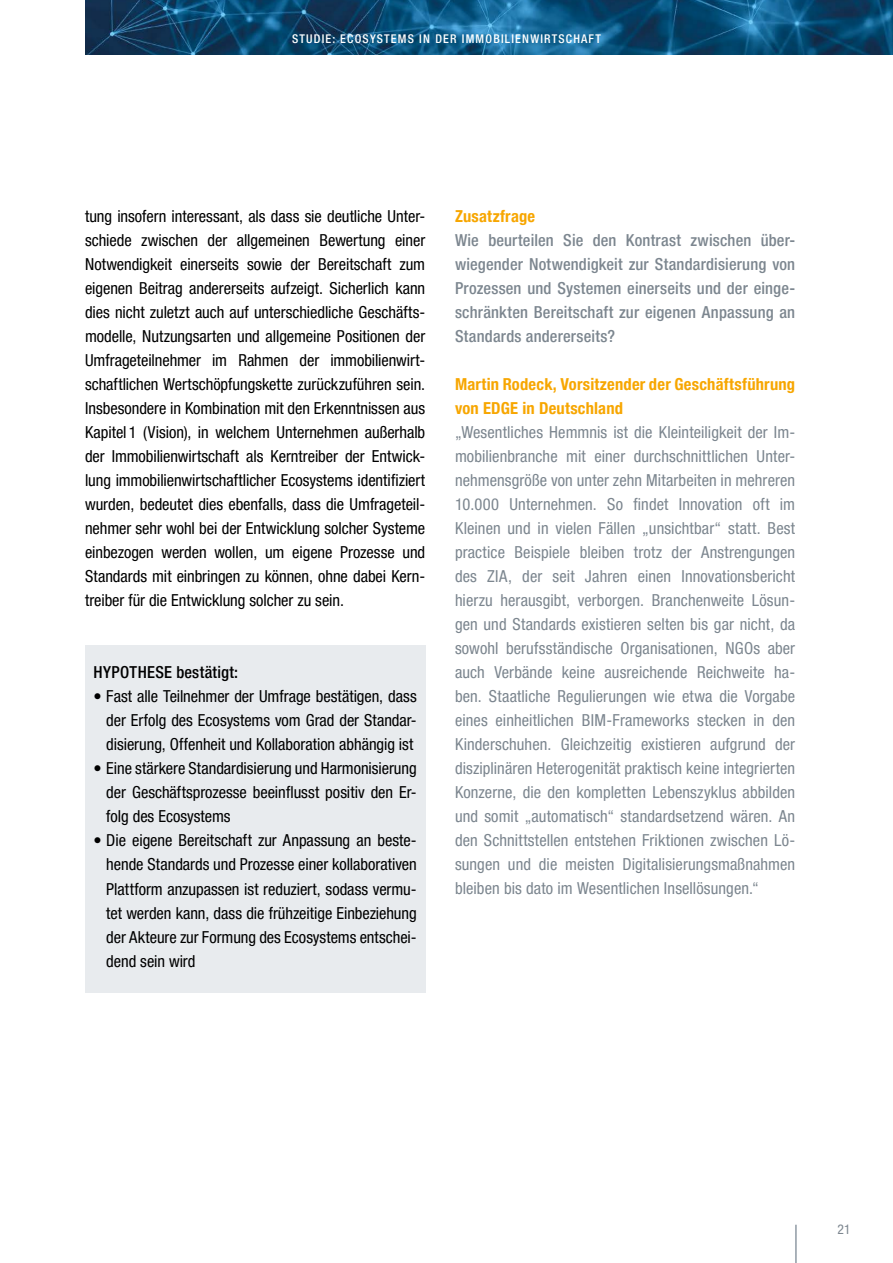
<style>
.page{position:relative;width:893px;height:1263px;background:#fff}
.page>*{position:absolute;margin:0;border:0;box-sizing:border-box;transform-origin:0 0}
.t1{font:condensed 16.5px/24px "Helvetica Neue LT Pro";letter-spacing:-.005em;color:#000;text-align:justify}
.t2{font:condensed 16.5px/24px "Helvetica Neue LT Pro";letter-spacing:.005em;color:#7c868f;text-align:justify}
.t3{font:500 condensed 16.5px/24px "Helvetica Neue LT Pro";letter-spacing:.01em;color:#7c868f;text-align:justify}
.t4{font:700 condensed 16.5px/24px "Helvetica Neue LT Pro";letter-spacing:.015em;color:#f7a600}
.t5{font:500 condensed 16.5px "Helvetica Neue LT Pro";letter-spacing:.015em;color:#000}
.t6{font:condensed 13.5px "Helvetica Neue LT Pro";color:#7c868f}
.t7{font:500 condensed 12px "Helvetica Neue LT Pro";letter-spacing:.1em;color:#fff}
</style>
<div class="page">
<img style="left:85px;top:0;width:808px;height:54px">
<div style="left:85px;top:645px;width:340px;height:348px;background:#e8ebee"></div>
<hr style="left:795px;top:1225px;width:2px;height:38px;background:#8f9aa4">
<p class="t7" style="left:292px;top:31px;width:310px">STUDIE: ECOSYSTEMS IN DER IMMOBILIENWIRTSCHAFT</p>
<p class="t1" style="left:85px;top:204px;width:342px">tung insofern interessant, als dass sie deutliche Unter&shy;schiede zwischen der allgemeinen Bewertung einer Notwendigkeit einerseits sowie der Bereitschaft zum eigenen Beitrag andererseits aufzeigt. Sicherlich kann dies nicht zuletzt auch auf unterschiedliche Geschäfts&shy;modelle, Nutzungsarten und allgemeine Positionen der Umfrageteilnehmer im Rahmen der immobilienwirt&shy;schaftlichen Wertschöpfungskette zurückzuführen sein.<br>Insbesondere in Kombination mit den Erkenntnissen aus Kapitel 1 (Vision), in welchem Unternehmen außerhalb der Immobilienwirtschaft als Kerntreiber der Entwick&shy;lung immobilienwirtschaftlicher Ecosystems identifiziert wurden, bedeutet dies ebenfalls, dass die Umfrageteil&shy;nehmer sehr wohl bei der Entwicklung solcher Systeme einbezogen werden wollen, um eigene Prozesse und Standards mit einbringen zu können, ohne dabei Kern&shy;treiber für die Entwicklung solcher zu sein.</p>
<p class="t5" style="left:94px;top:663px;width:146px">HYPOTHESE bestätigt:</p>
<p class="t1" style="left:106px;top:684px;width:312px;text-indent:-13px">• Fast alle Teilnehmer der Umfrage bestätigen, dass der Erfolg des Ecosystems vom Grad der Standar&shy;disierung, Offenheit und Kollaboration abhängig ist</p>
<p class="t1" style="left:106px;top:756px;width:312px;text-indent:-13px">• Eine stärkere Standardisierung und Harmonisierung der Geschäftsprozesse beeinflusst positiv den Er&shy;folg des Ecosystems</p>
<p class="t1" style="left:106px;top:828px;width:312px;text-indent:-13px">• Die eigene Bereitschaft zur Anpassung an beste&shy;hende Standards und Prozesse einer kollaborativen Plattform anzupassen ist reduziert, sodass vermu&shy;tet werden kann, dass die frühzeitige Einbeziehung der Akteure zur Formung des Ecosystems entschei&shy;dend sein wird</p>
<p class="t4" style="left:455px;top:204px;width:82px">Zusatzfrage</p>
<p class="t3" style="left:455px;top:228px;width:342px">Wie beurteilen Sie den Kontrast zwischen über&shy;wiegender Notwendigkeit zur Standardisierung von Prozessen und Systemen einerseits und der einge&shy;schränkten Bereitschaft zur eigenen Anpassung an Standards andererseits?</p>
<p class="t4" style="left:455px;top:372px;width:342px">Martin Rodeck, Vorsitzender der Geschäftsführung von EDGE in Deutschland</p>
<p class="t2" style="left:455px;top:420px;width:342px">„Wesentliches Hemmnis ist die Kleinteiligkeit der Im&shy;mobilienbranche mit einer durchschnittlichen Unter&shy;nehmensgröße von unter zehn Mitarbeiten in mehreren 10.000 Unternehmen. So findet Innovation oft im Kleinen und in vielen Fällen „unsichtbar“ statt. Best practice Beispiele bleiben trotz der Anstrengungen des ZIA, der seit Jahren einen Innovationsbericht hierzu herausgibt, verborgen. Branchenweite Lösun&shy;gen und Standards existieren selten bis gar nicht, da sowohl berufsständische Organisationen, NGOs aber auch Verbände keine ausreichende Reichweite ha&shy;ben. Staatliche Regulierungen wie etwa die Vorgabe eines einheitlichen BIM-Frameworks stecken in den Kinderschuhen. Gleichzeitig existieren aufgrund der disziplinären Heterogenität praktisch keine integrierten Konzerne, die den kompletten Lebenszyklus abbilden und somit „automatisch“ standardsetzend wären. An den Schnittstellen entstehen Friktionen zwischen Lö&shy;sungen und die meisten Digitalisierungsmaßnahmen bleiben bis dato im Wesentlichen Insellösungen.“</p>
<p class="t6" style="left:837px;top:1221px;width:15px">21</p>
</div>
